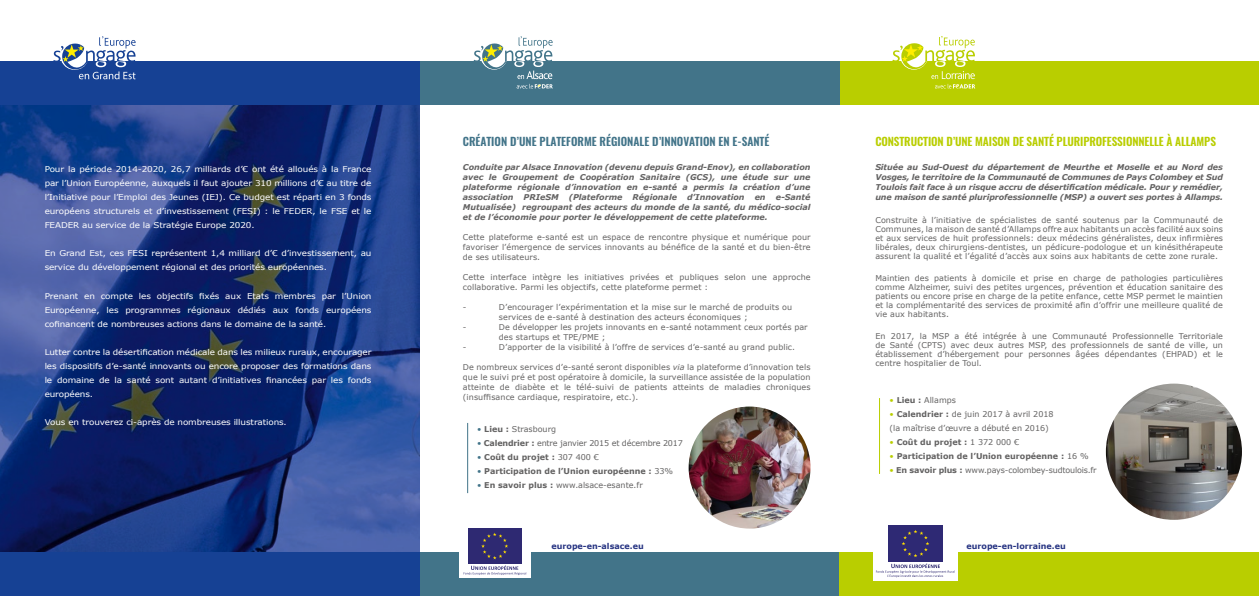
<style>
.page{position:relative;width:1259px;height:596px;background:#fff}
.page>*{position:absolute;margin:0;border:0;box-sizing:border-box;transform-origin:0 0}
.t1{font:600 11.3px "Oswald";letter-spacing:-.01em;color:#b9ce00}
.t2{font:600 11.3px "Oswald";color:#427489}
.t3{font:8px/9px "Verdana";letter-spacing:.01em;color:#646363;text-align:justify}
.t4{font:8px/14px "Verdana";letter-spacing:-.01em;color:#fff;text-align:justify;scale:1.1 1}
.t5{font:italic 700 8px/10px "Verdana";color:#646363;text-align:justify}
.t6{font:700 8px "Verdana";color:#646363}
.t7{font:8px "Verdana";letter-spacing:-.02em;color:#646363}
.t8{font:700 8px "Verdana";color:#283583}
.s1{font-style:italic}
.s2{color:#427489}
.s3{font-weight:700}
.s4{font-weight:400;color:#427489}
.s5{font-weight:400}
.s6{color:#b9ce00}
.s7{font-weight:400;color:#b9ce00}
</style>
<div class="page">
<div style="left:420px;top:552px;width:419px;height:43px;background:#427489"></div>
<div style="left:839px;top:552px;width:420px;height:43px;background:#b9ce00"></div>
<div style="left:839px;top:61px;width:420px;height:44px;background:#b9ce00"></div>
<svg style="left:0;top:105px;width:420px;height:447px;background:#203a80"></svg>
<div style="left:420px;top:61px;width:419px;height:44px;background:#427489"></div>
<hr style="left:879px;top:398px;width:1px;height:75px;background:#b9ce00">
<img style="left:1106px;top:383px;width:136px;height:136px;border-radius:68px">
<svg style="left:473px;top:36px;width:80px;height:53px"></svg>
<hr style="left:467px;top:422px;width:1px;height:71px;background:#427489">
<img style="left:688px;top:406px;width:122px;height:122px;border-radius:61px">
<svg style="left:892px;top:36px;width:83px;height:52px"></svg>
<div style="left:873px;top:523px;width:84px;height:58px;background:#fff"></div>
<svg style="left:888px;top:561px;width:55px;height:1px"></svg>
<div style="left:888px;top:525px;width:55px;height:36px;background:#2e2974"></div>
<svg style="left:902px;top:530px;width:27px;height:27px"></svg>
<svg style="left:876px;top:563px;width:79px;height:14px"></svg>
<div style="left:459px;top:524px;width:71px;height:53px;background:#fff"></div>
<svg style="left:468px;top:528px;width:54px;height:36px"></svg>
<div style="left:468px;top:528px;width:53px;height:35px;background:#2e2972"></div>
<svg style="left:481px;top:533px;width:27px;height:26px"></svg>
<svg style="left:463px;top:565px;width:64px;height:9px"></svg>
<div style="left:0;top:61px;width:420px;height:44px;background:#164194"></div>
<div style="left:0;top:552px;width:420px;height:43px;background:#164194"></div>
<svg style="left:53px;top:36px;width:83px;height:44px"></svg>
<p class="t4" style="left:45px;top:162px;width:299px">Pour la période 2014-2020, 26,7 milliards d’€ ont été alloués à la France par l’Union Européenne, auxquels il faut ajouter 310 millions d’€ au titre de l’Initiative pour l’Emploi des Jeunes (IEJ). Ce budget est réparti en 3 fonds européens structurels et d’investissement (FESI) : le FEDER, le FSE et le FEADER au service de la Stratégie Europe 2020.</p>
<p class="t4" style="left:45px;top:246px;width:299px">En Grand Est, ces FESI représentent 1,4 milliard d’€ d’investissement, au service du développement régional et des priorités européennes.</p>
<p class="t4" style="left:45px;top:288px;width:299px">Prenant en compte les objectifs fixés aux Etats membres par l’Union Européenne, les programmes régionaux dédiés aux fonds européens cofinancent de nombreuses actions dans le domaine de la santé.</p>
<p class="t4" style="left:45px;top:344px;width:299px">Lutter contre la désertification médicale dans les milieux ruraux, encourager les dispositifs d’e-santé innovants ou encore proposer des formations dans le domaine de la santé sont autant d’initiatives financées par les fonds européens.</p>
<p class="t4" style="left:45px;top:414px;width:222px">Vous en trouverez ci-après de nombreuses illustrations.</p>
<h1 class="t2" style="left:463px;top:133px;width:308px">CRÉATION D’UNE PLATEFORME RÉGIONALE D’INNOVATION EN E-SANTÉ</h1>
<p class="t5" style="left:463px;top:162px;width:349px">Conduite par Alsace Innovation (devenu depuis Grand-Enov), en collaboration avec le Groupement de Coopération Sanitaire (GCS), une étude sur une plateforme régionale d’innovation en e-santé a permis la création d’une association PRIeSM</p>
<p class="t5" style="left:463px;top:192px;width:349px;text-indent:313px">e-Santé Mutualisée) regroupant des acteurs du monde de la santé, du médico-social et de l’économie pour porter le développement de cette plateforme.</p>
<p class="t3" style="left:463px;top:232px;width:349px;line-height:10px">Cette plateforme e-santé est un espace de rencontre physique et numérique pour favoriser l’émergence de services innovants au bénéfice de la santé et du bien-être de ses utilisateurs.</p>
<p class="t3" style="left:463px;top:272px;width:349px;line-height:10px">Cette interface intègre les initiatives privées et publiques selon une approche collaborative. Parmi les objectifs, cette plateforme permet :</p>
<p class="t3" style="left:463px;top:302px;width:5px">-</p>
<p class="t3" style="left:499px;top:302px;width:295px;line-height:10px">D’encourager l’expérimentation et la mise sur le marché de produits ou services de e-santé à destination des acteurs économiques ;</p>
<p class="t3" style="left:463px;top:322px;width:5px">-</p>
<p class="t3" style="left:499px;top:322px;width:310px;line-height:10px">De développer les projets innovants en e-santé notamment ceux portés par des startups et TPE/PME ;</p>
<p class="t3" style="left:463px;top:342px;width:5px">-</p>
<p class="t3" style="left:499px;top:342px;width:298px">D’apporter de la visibilité à l’offre de services d’e-santé au grand public.</p>
<p class="t3" style="left:463px;top:362px;width:349px;line-height:10px">De nombreux services d’e-santé seront disponibles <span class="s1">via</span> la plateforme d’innovation tels que le suivi pré et post opératoire à domicile, la surveillance assistée de la population atteinte de diabète et le télé-suivi de patients atteints de maladies chroniques (insuffisance cardiaque, respiratoire, etc.).</p>
<p class="t3" style="left:477px;top:424px;width:80px"><span class="s2">•</span> <span class="s3">Lieu :</span> Strasbourg</p>
<p class="t7" style="left:477px;top:437px;width:207px"><span class="s2">•</span> <span class="s3">Calendrier :</span> entre janvier 2015 et décembre 2017</p>
<p class="t6" style="left:477px;top:451px;width:123px"><span class="s4">•</span> Coût du projet : <span class="s5">307 400 €</span></p>
<p class="t6" style="left:477px;top:465px;width:197px"><span class="s4">•</span> Participation de l’Union européenne : <span class="s5">33%</span></p>
<p class="t3" style="left:477px;top:480px;width:167px"><span class="s2">•</span> <span class="s3">En savoir plus :</span> www.alsace-esante.fr</p>
<p class="t5" style="left:568px;top:192px;width:55px">(Plateforme</p>
<p class="t5" style="left:632px;top:192px;width:46px">Régionale</p>
<p class="t5" style="left:687px;top:192px;width:80px">d’Innovation en</p>
<p class="t8" style="left:551px;top:540px;width:94px">europe-en-alsace.eu</p>
<h1 class="t1" style="left:875px;top:133px;width:342px">CONSTRUCTION D’UNE MAISON DE SANTÉ PLURIPROFESSIONNELLE À ALLAMPS</h1>
<p class="t5" style="left:875px;top:162px;width:349px">Située au Sud-Ouest du département de Meurthe et Moselle et au Nord des Vosges, le territoire de la Communauté de Communes de Pays Colombey et Sud Toulois fait face à un risque accru de désertification médicale. Pour y remédier, une maison de santé pluriprofessionnelle (MSP) a ouvert ses portes à Allamps.</p>
<p class="t3" style="left:875px;top:215px;width:349px">Construite à l’initiative de spécialistes de santé soutenus par la Communauté de Communes, la maison de santé d’Allamps offre aux habitants un accès facilité aux soins et aux services de huit professionnels: deux médecins généralistes, deux infirmières libérales, deux chirurgiens-dentistes, un pédicure-podologue et un kinésithérapeute assurent la qualité et l’égalité d’accès aux soins aux habitants de cette zone rurale.</p>
<p class="t3" style="left:875px;top:273px;width:349px">Maintien des patients à domicile et prise en charge de pathologies particulières comme Alzheimer, suivi des petites urgences, prévention et éducation sanitaire des patients ou encore prise en charge de la petite enfance, cette MSP permet le maintien et la complémentarité des services de proximité afin d’offrir une meilleure qualité de vie aux habitants.</p>
<p class="t3" style="left:875px;top:331px;width:349px">En 2017, la MSP a été intégrée à une Communauté Professionnelle Territoriale de Santé (CPTS) avec deux autres MSP, des professionnels de santé de ville, un établissement d’hébergement pour personnes âgées dépendantes (EHPAD) et le centre hospitalier de Toul.</p>
<p class="t3" style="left:889px;top:395px;width:68px"><span class="s6">•</span> <span class="s3">Lieu :</span> Allamps</p>
<p class="t3" style="left:889px;top:407px;width:166px;line-height:14px"><span class="s6">•</span> <span class="s3">Calendrier :</span> de juin 2017 à avril 2018 (la maîtrise d’œuvre a débuté en 2016)</p>
<p class="t6" style="left:889px;top:436px;width:131px"><span class="s7">•</span> Coût du projet : <span class="s5">1 372 000 €</span></p>
<p class="t6" style="left:889px;top:450px;width:201px"><span class="s7">•</span> Participation de l’Union européenne : <span class="s5">16 %</span></p>
<p class="t7" style="left:889px;top:464px;width:209px"><span class="s6">•</span> <span class="s3">En savoir plus :</span> www.pays-colombey-sudtoulois.fr</p>
<p class="t8" style="left:966px;top:540px;width:101px">europe-en-lorraine.eu</p>
</div>
